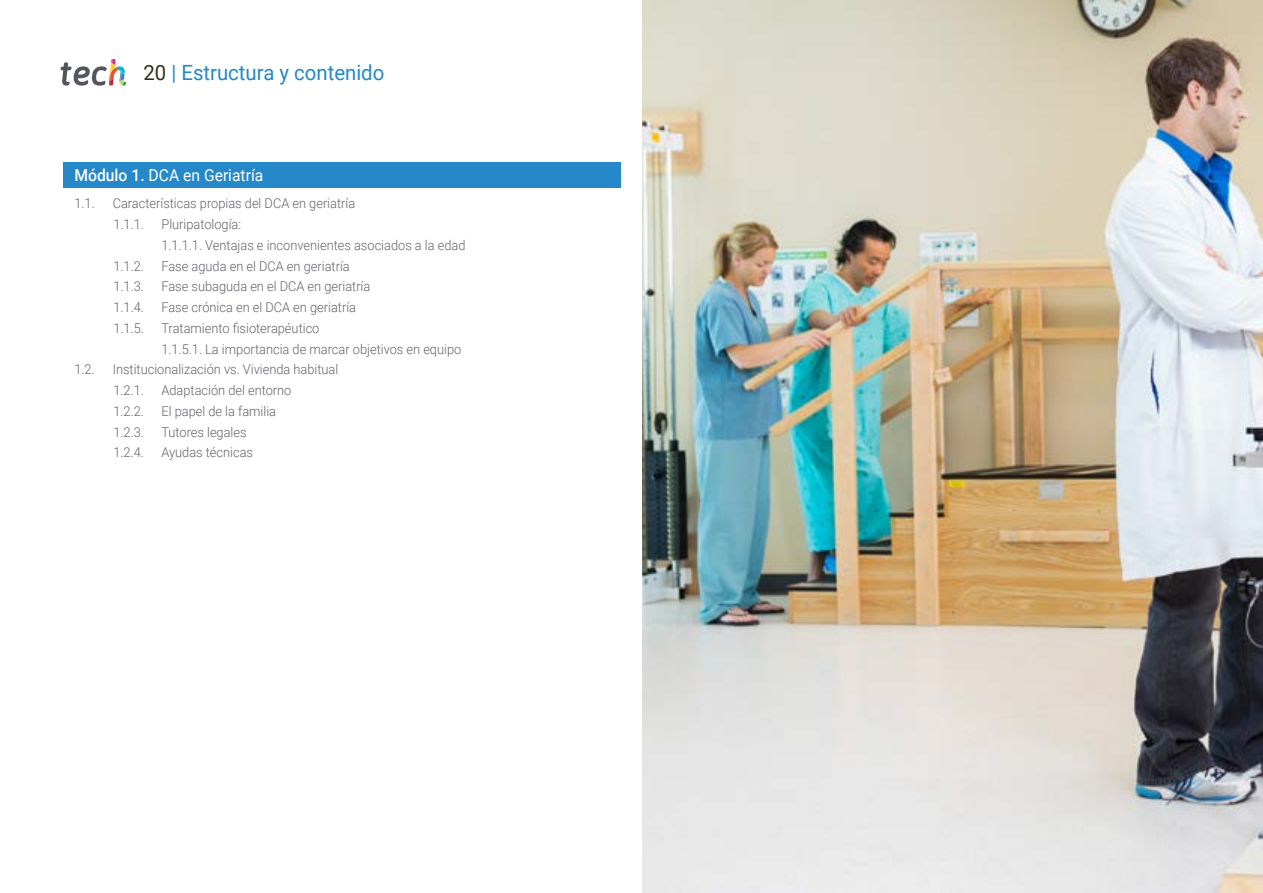
<style>
.page{position:relative;width:1263px;height:893px;background:#fff}
.page>*{position:absolute;margin:0;border:0;box-sizing:border-box;transform-origin:0 0}
.t1{font:21px "Roboto";color:#2488c9}
.t2{font:16.5px "Roboto";color:#fff;scale:.95 1}
.t3{font:300 13.5px/20.7px "Roboto";color:#61646a;scale:.95 1}
.s1{color:#312e20}
.s2{font-weight:500}
</style>
<div class="page">
<div style="left:63px;top:162px;width:558px;height:25px;background:#2488c9"></div>
<img style="left:642px;top:0;width:621px;height:893px">
<svg style="left:61px;top:59px;width:65px;height:27px"></svg>
<h1 class="t1" style="left:144px;top:57px;width:242px"><span class="s1">20</span> | Estructura y contenido</h1>
<p class="t2" style="left:74px;top:164px;width:200px"><span class="s2">Módulo 1.</span> DCA en Geriatría</p>
<p class="t3" style="left:74px;top:193px;width:23px">1.1.</p>
<p class="t3" style="left:113px;top:193px;width:257px">Características propias del DCA en geriatría<br>1.1.1.</p>
<p class="t3" style="left:161px;top:213px;width:322px">Pluripatología:<br>1.1.1.1. Ventajas e inconvenientes asociados a la edad</p>
<p class="t3" style="left:113px;top:255px;width:34px">1.1.2.</p>
<p class="t3" style="left:161px;top:255px;width:200px">Fase aguda en el DCA en geriatría</p>
<p class="t3" style="left:113px;top:276px;width:34px">1.1.3.</p>
<p class="t3" style="left:161px;top:276px;width:221px">Fase subaguda en el DCA en geriatría</p>
<p class="t3" style="left:113px;top:296px;width:34px">1.1.4.</p>
<p class="t3" style="left:161px;top:296px;width:206px">Fase crónica en el DCA en geriatría</p>
<p class="t3" style="left:113px;top:317px;width:34px">1.1.5.</p>
<p class="t3" style="left:161px;top:317px;width:317px">Tratamiento fisioterapéutico<br>1.1.5.1. La importancia de marcar objetivos en equipo</p>
<p class="t3" style="left:74px;top:359px;width:23px">1.2.</p>
<p class="t3" style="left:113px;top:359px;width:239px">Institucionalización vs. Vivienda habitual<br>1.2.1.</p>
<p class="t3" style="left:161px;top:379px;width:138px">Adaptación del entorno</p>
<p class="t3" style="left:113px;top:400px;width:34px">1.2.2.</p>
<p class="t3" style="left:161px;top:400px;width:122px">El papel de la familia</p>
<p class="t3" style="left:113px;top:421px;width:34px">1.2.3.</p>
<p class="t3" style="left:161px;top:421px;width:91px">Tutores legales</p>
<p class="t3" style="left:113px;top:442px;width:34px">1.2.4.</p>
<p class="t3" style="left:161px;top:442px;width:98px">Ayudas técnicas</p>
</div>
